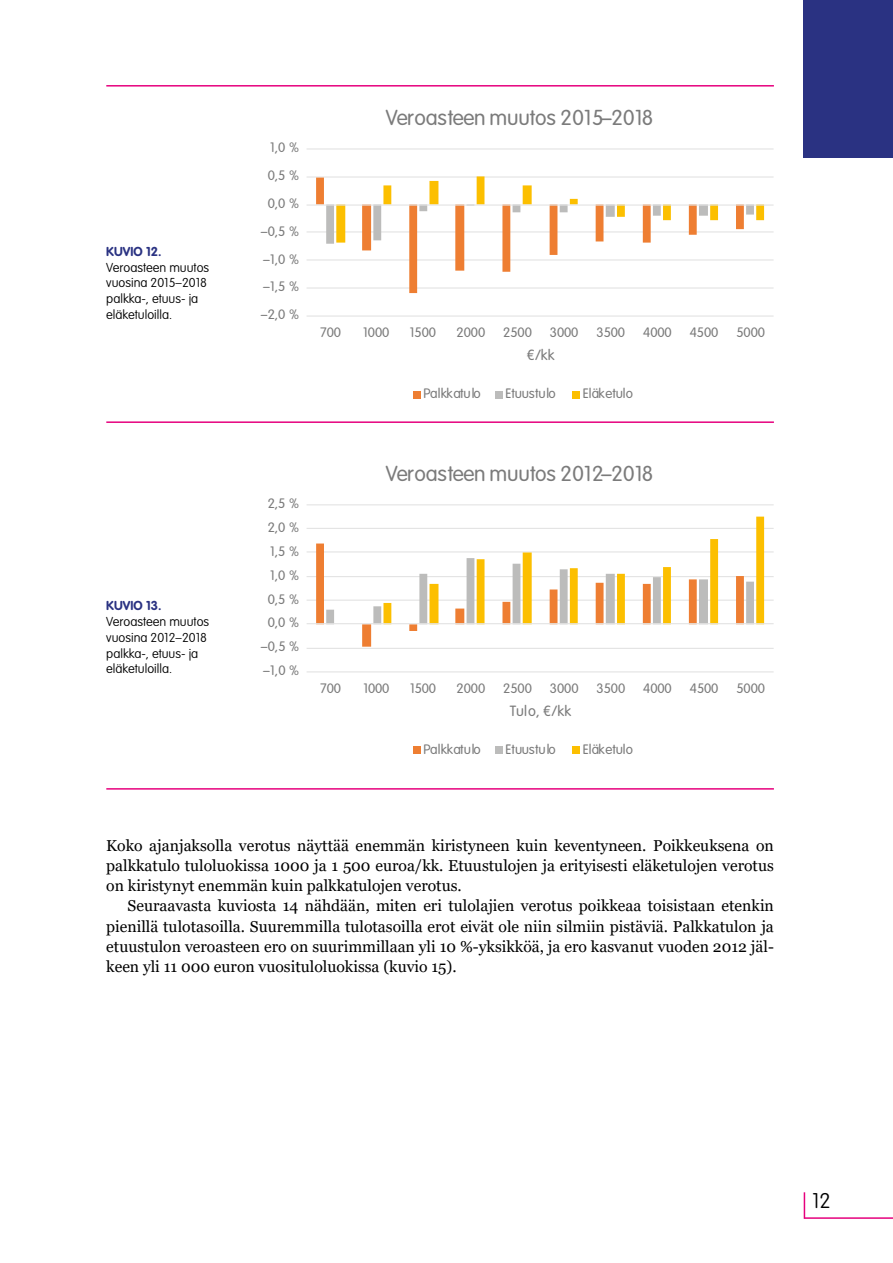
<style>
.page{position:relative;width:893px;height:1263px;background:#fff}
.page>*{position:absolute;margin:0;border:0;box-sizing:border-box;transform-origin:0 0}
.t1{font:300 21.3px "VAG Rounded Std";color:#7b7b7b}
.t2{font:100 21px "VAG Rounded Std";color:#000}
.t3{font:15.75px/20.2px "Georgia";color:#000;text-align:justify}
.t4{font:300 14.55px "VAG Rounded Std";letter-spacing:.005em;color:#7b7b7b}
.t5{font:300 13.5px "VAG Rounded Std";letter-spacing:-.005em;color:#7b7b7b}
.t6{font:100 12.75px/15.8px "VAG Rounded Std";color:#000}
.t7{font:700 12.75px "VAG Rounded Std";color:#2a3282}
</style>
<div class="page">
<div style="left:804px;top:0;width:89px;height:157px;background:#2a3282"></div>
<svg style="left:804px;top:1192px;width:1px;height:25px"></svg>
<hr style="left:804px;top:1217px;width:89px;height:2px;background:#e6007d">
<hr style="left:307px;top:315px;width:467px;height:2px;background:#e3e3e3">
<hr style="left:307px;top:287px;width:467px;height:2px;background:#e3e3e3">
<hr style="left:307px;top:259px;width:467px;height:2px;background:#e3e3e3">
<hr style="left:307px;top:231px;width:467px;height:1px;background:#e3e3e3">
<hr style="left:307px;top:176px;width:467px;height:2px;background:#e3e3e3">
<hr style="left:307px;top:148px;width:467px;height:2px;background:#e3e3e3">
<svg style="left:316px;top:178px;width:428px;height:115px"></svg>
<svg style="left:326px;top:176px;width:438px;height:68px"></svg>
<hr style="left:307px;top:204px;width:467px;height:2px;background:#e3e3e3">
<div style="left:413px;top:391px;width:7px;height:7px;background:#ee7e32"></div>
<div style="left:495px;top:391px;width:7px;height:7px;background:#bcbcbb"></div>
<div style="left:572px;top:391px;width:8px;height:7px;background:#fcbf00"></div>
<hr style="left:106px;top:85px;width:668px;height:2px;background:#e6007d">
<hr style="left:106px;top:421px;width:668px;height:2px;background:#e6007d">
<hr style="left:307px;top:671px;width:467px;height:1px;background:#e3e3e3">
<hr style="left:307px;top:648px;width:467px;height:1px;background:#e3e3e3">
<hr style="left:307px;top:600px;width:467px;height:1px;background:#e3e3e3">
<hr style="left:307px;top:576px;width:467px;height:1px;background:#e3e3e3">
<hr style="left:307px;top:551px;width:467px;height:1px;background:#e3e3e3">
<hr style="left:307px;top:528px;width:467px;height:1px;background:#e3e3e3">
<hr style="left:307px;top:504px;width:467px;height:1px;background:#e3e3e3">
<svg style="left:316px;top:517px;width:448px;height:130px"></svg>
<hr style="left:307px;top:623px;width:467px;height:1px;background:#e3e3e3">
<div style="left:413px;top:746px;width:8px;height:8px;background:#ee7e32"></div>
<div style="left:495px;top:746px;width:7px;height:8px;background:#bcbcbb"></div>
<div style="left:572px;top:746px;width:8px;height:8px;background:#fcbf00"></div>
<hr style="left:106px;top:788px;width:668px;height:2px;background:#e6007d">
<p class="t7" style="left:106px;top:244px;width:57px">KUVIO 12.</p>
<p class="t6" style="left:106px;top:260px;width:104px">Veroasteen muutos vuosina 2015–2018 palkka-, etuus- ja eläketuloilla.</p>
<p class="t7" style="left:106px;top:598px;width:57px">KUVIO 13.</p>
<p class="t6" style="left:106px;top:614px;width:104px">Veroasteen muutos vuosina 2012–2018 palkka-, etuus- ja eläketuloilla.</p>
<p class="t5" style="left:270px;top:140px;width:30px">1,0 %</p>
<p class="t5" style="left:268px;top:168px;width:33px">0,5 %</p>
<p class="t5" style="left:268px;top:195px;width:33px">0,0 %</p>
<p class="t5" style="left:261px;top:223px;width:40px">–0,5 %</p>
<p class="t5" style="left:263px;top:251px;width:37px">–1,0 %</p>
<p class="t5" style="left:263px;top:279px;width:37px">–1,5 %</p>
<p class="t5" style="left:261px;top:307px;width:40px">–2,0 %</p>
<h1 class="t1" style="left:386px;top:105px;width:269px">Veroasteen muutos 2015–2018</h1>
<p class="t5" style="left:320px;top:324px;width:23px">700</p>
<p class="t5" style="left:363px;top:324px;width:28px">1000</p>
<p class="t5" style="left:410px;top:324px;width:28px">1500</p>
<p class="t5" style="left:457px;top:324px;width:30px">2000</p>
<p class="t5" style="left:503px;top:324px;width:30px">2500</p>
<p class="t5" style="left:550px;top:324px;width:30px">3000</p>
<p class="t5" style="left:596px;top:324px;width:30px">3500</p>
<p class="t5" style="left:643px;top:324px;width:30px">4000</p>
<p class="t5" style="left:690px;top:324px;width:30px">4500</p>
<p class="t5" style="left:736px;top:324px;width:30px">5000</p>
<p class="t4" style="left:527px;top:346px;width:29px">€/kk</p>
<p class="t5" style="left:423px;top:386px;width:59px">Palkkatulo</p>
<p class="t5" style="left:505px;top:386px;width:52px">Etuustulo</p>
<p class="t5" style="left:583px;top:386px;width:52px">Eläketulo</p>
<p class="t5" style="left:268px;top:496px;width:33px">2,5 %</p>
<p class="t5" style="left:268px;top:519px;width:33px">2,0 %</p>
<p class="t5" style="left:270px;top:543px;width:30px">1,5 %</p>
<p class="t5" style="left:270px;top:567px;width:30px">1,0 %</p>
<p class="t5" style="left:268px;top:591px;width:33px">0,5 %</p>
<p class="t5" style="left:268px;top:615px;width:33px">0,0 %</p>
<p class="t5" style="left:261px;top:639px;width:40px">–0,5 %</p>
<p class="t5" style="left:263px;top:663px;width:37px">–1,0 %</p>
<h1 class="t1" style="left:386px;top:461px;width:269px">Veroasteen muutos 2012–2018</h1>
<p class="t5" style="left:320px;top:680px;width:23px">700</p>
<p class="t5" style="left:363px;top:680px;width:28px">1000</p>
<p class="t5" style="left:410px;top:680px;width:28px">1500</p>
<p class="t5" style="left:457px;top:680px;width:30px">2000</p>
<p class="t5" style="left:503px;top:680px;width:30px">2500</p>
<p class="t5" style="left:550px;top:680px;width:30px">3000</p>
<p class="t5" style="left:597px;top:680px;width:30px">3500</p>
<p class="t5" style="left:643px;top:680px;width:30px">4000</p>
<p class="t5" style="left:690px;top:680px;width:30px">4500</p>
<p class="t5" style="left:736px;top:680px;width:30px">5000</p>
<p class="t4" style="left:510px;top:702px;width:63px">Tulo, €/kk</p>
<p class="t5" style="left:423px;top:742px;width:59px">Palkkatulo</p>
<p class="t5" style="left:505px;top:742px;width:52px">Etuustulo</p>
<p class="t5" style="left:583px;top:742px;width:52px">Eläketulo</p>
<p class="t3" style="left:106px;top:835px;width:669px">Koko ajanjaksolla verotus näyttää enemmän kiristyneen kuin keventyneen. Poikkeuksena on palkkatulo tuloluokissa 1000 ja 1 500 euroa/kk. Etuustulojen ja erityisesti eläketulojen verotus on kiristynyt enemmän kuin palkkatulojen verotus.</p>
<p class="t3" style="left:106px;top:896px;width:669px;text-indent:21px">Seuraavasta kuviosta 14 nähdään, miten eri tulolajien verotus poikkeaa toisistaan etenkin pienillä tulotasoilla. Suuremmilla tulotasoilla erot eivät ole niin silmiin pistäviä. Palkkatulon ja etuustulon veroasteen ero on suurimmillaan yli 10 %-yksikköä, ja ero kasvanut vuoden 2012 jäl&shy;keen yli 11 000 euron vuosituloluokissa (kuvio 15).</p>
<h2 class="t2" style="left:812px;top:1189px;width:20px">12</h2>
</div>
